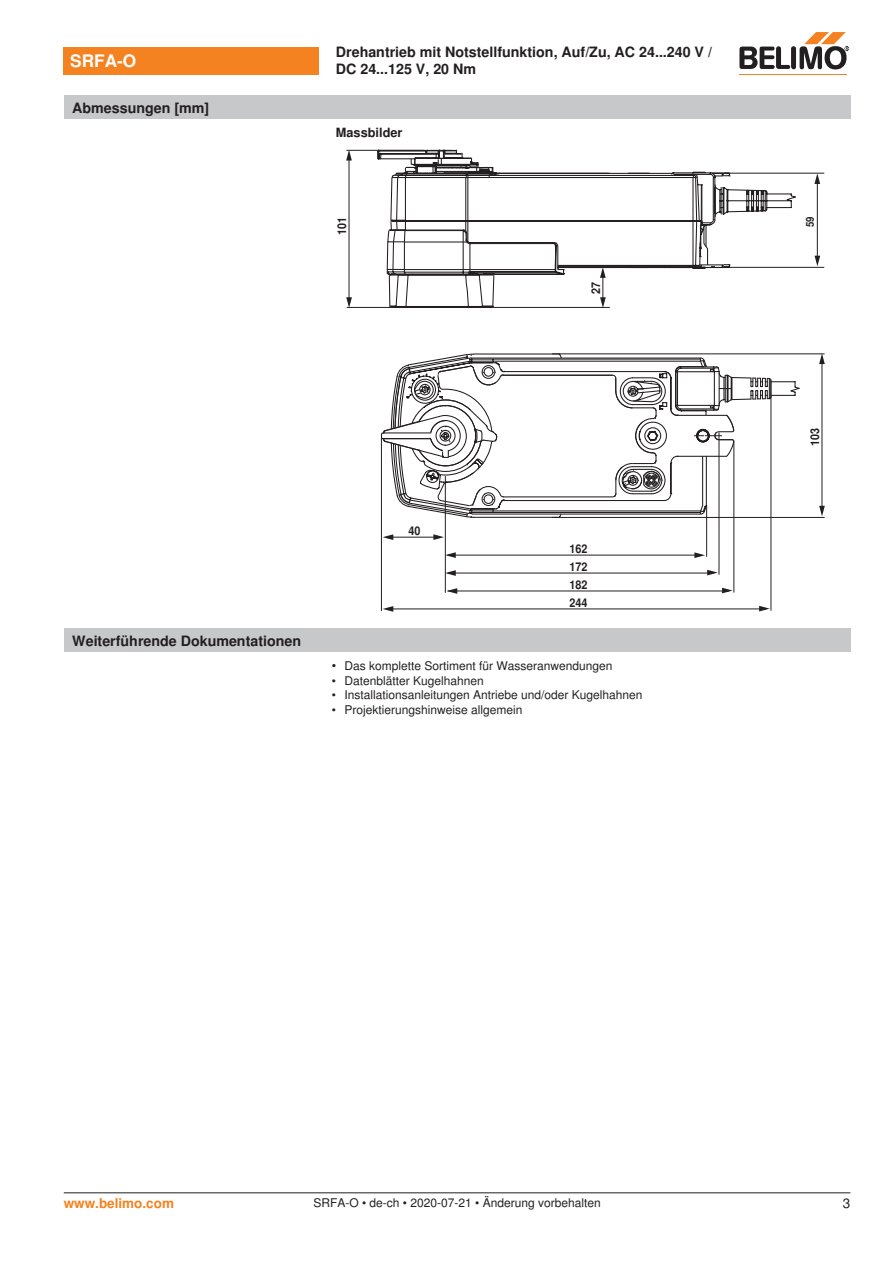
<style>
.page{position:relative;width:893px;height:1263px;background:#fff}
.page>*{position:absolute;margin:0;border:0;box-sizing:border-box;transform-origin:0 0}
.t1{font:700 17.25px "Nimbus Sans BEL";color:#fff}
.t2{font:700 14.25px/17.1px "Nimbus Sans BEL";color:#231f20}
.t3{font:700 13.5px "Nimbus Sans BEL";color:#f58220}
.Rechtsbündig_Footer{font:13.5px "Nimbus Sans BEL";color:#231f20}
.t4{font:700 12.75px "Nimbus Sans BEL";color:#231f20}
.Bulletpoints{font:12px "Nimbus Sans BEL";color:#231f20}
.Footer_EU_center{font:12px "Nimbus Sans BEL";color:#231f20}
.t5{font:700 12px/18px "Nimbus Sans BEL";color:#231f20;text-align:justify;scale:.9 1}
.t6{font:700 10.8px "Nimbus Sans BEL";color:#231f20;scale:.9 1}
.s1{font-size:12.75px}
</style>
<div class="page">
<hr style="left:448px;top:555px;width:252px;height:1px;background:#231f20">
<hr style="left:719px;top:432px;width:1px;height:143px;background:#231f20">
<svg style="left:707px;top:570px;width:11px;height:5px"></svg>
<svg style="left:694px;top:552px;width:11px;height:6px"></svg>
<svg style="left:446px;top:552px;width:10px;height:6px"></svg>
<hr style="left:448px;top:573px;width:266px;height:1px;background:#231f20">
<svg style="left:446px;top:570px;width:10px;height:6px"></svg>
<hr style="left:734px;top:441px;width:1px;height:152px;background:#231f20">
<svg style="left:722px;top:588px;width:11px;height:5px"></svg>
<hr style="left:448px;top:591px;width:281px;height:1px;background:#231f20">
<svg style="left:447px;top:588px;width:10px;height:6px"></svg>
<hr style="left:771px;top:397px;width:1px;height:214px;background:#231f20">
<svg style="left:759px;top:606px;width:11px;height:5px"></svg>
<hr style="left:387px;top:609px;width:379px;height:1px;background:#231f20">
<hr style="left:445px;top:476px;width:1px;height:117px;background:#231f20">
<hr style="left:387px;top:537px;width:52px;height:1px;background:#231f20">
<svg style="left:433px;top:534px;width:11px;height:6px"></svg>
<svg style="left:383px;top:534px;width:10px;height:6px"></svg>
<hr style="left:381px;top:435px;width:1px;height:176px;background:#231f20">
<svg style="left:383px;top:606px;width:10px;height:6px"></svg>
<hr style="left:552px;top:354px;width:273px;height:1px;background:#231f20">
<hr style="left:552px;top:517px;width:273px;height:1px;background:#231f20">
<hr style="left:822px;top:361px;width:1px;height:151px;background:#231f20">
<svg style="left:819px;top:506px;width:6px;height:10px"></svg>
<svg style="left:819px;top:353px;width:6px;height:11px"></svg>
<hr style="left:706px;top:505px;width:1px;height:52px;background:#231f20">
<svg style="left:380px;top:353px;width:420px;height:165px"></svg>
<svg style="left:377px;top:172px;width:353px;height:135px"></svg>
<hr style="left:347px;top:307px;width:263px;height:1px;background:#231f20">
<hr style="left:349px;top:154px;width:1px;height:148px;background:#231f20">
<svg style="left:346px;top:297px;width:6px;height:11px"></svg>
<hr style="left:346px;top:150px;width:78px;height:1px;background:#231f20">
<svg style="left:346px;top:150px;width:6px;height:11px"></svg>
<hr style="left:603px;top:272px;width:1px;height:30px;background:#231f20">
<svg style="left:600px;top:297px;width:6px;height:11px"></svg>
<svg style="left:377px;top:150px;width:329px;height:128px"></svg>
<svg style="left:714px;top:184px;width:82px;height:34px"></svg>
<hr style="left:725px;top:267px;width:99px;height:1px;background:#231f20">
<hr style="left:725px;top:173px;width:99px;height:1px;background:#231f20">
<hr style="left:817px;top:179px;width:1px;height:83px;background:#231f20">
<svg style="left:814px;top:256px;width:6px;height:10px"></svg>
<svg style="left:814px;top:173px;width:6px;height:11px"></svg>
<div style="left:64px;top:629px;width:786px;height:23px;background:#c7c8ca"></div>
<div style="left:64px;top:47px;width:255px;height:27px;background:#f58220"></div>
<hr style="left:739px;top:74px;width:107px;height:1px;background:#f58220">
<svg style="left:739px;top:32px;width:110px;height:38px"></svg>
<div style="left:64px;top:96px;width:786px;height:23px;background:#c7c8ca"></div>
<hr style="left:64px;top:1192px;width:786px;height:1px;background:#231f20">
<p class="t1" style="left:70px;top:51px;width:68px">SRFA-O</p>
<p class="t2" style="left:336px;top:44px;width:378px">Drehantrieb mit Notstellfunktion, Auf/Zu, AC 24...240 V /<br>DC 24...125 V, 20 Nm</p>
<p class="t2" style="left:72px;top:100px;width:138px">Abmessungen [mm]</p>
<p class="t4" style="left:336px;top:125px;width:68px">Massbilder</p>
<p class="t5" style="left:334px;top:235px;width:22px;rotate:-90deg">101</p>
<p class="t5" style="left:588px;top:294px;width:15px;rotate:-90deg">27</p>
<p class="t2" style="left:72px;top:633px;width:230px">Weiterführende Dokumentationen</p>
<p class="t5" style="left:408px;top:523px;width:15px">40</p>
<p class="t5" style="left:569px;top:541px;width:22px">162<br>172<br>182<br>244</p>
<p class="Bulletpoints" style="left:332px;top:659px;width:282px"><span class="s1">•</span> Das komplette Sortiment für Wasseranwendungen</p>
<p class="Bulletpoints" style="left:332px;top:673px;width:154px">• Datenblätter Kugelhahnen</p>
<p class="Bulletpoints" style="left:332px;top:688px;width:312px">• Installationsanleitungen Antriebe und/oder Kugelhahnen</p>
<p class="Bulletpoints" style="left:332px;top:702px;width:192px">• Projektierungshinweise allgemein</p>
<p class="t6" style="left:803px;top:227px;width:13px;rotate:-90deg">59</p>
<p class="t5" style="left:807px;top:446px;width:22px;rotate:-90deg">103</p>
<p class="t3" style="left:64px;top:1195px;width:112px">www.belimo.com</p>
<p class="Footer_EU_center" style="left:313px;top:1196px;width:289px">SRFA-O • de-ch • 2020-07-21 • Änderung vorbehalten</p>
<p class="Rechtsbündig_Footer" style="left:843px;top:1195px;width:9px">3</p>
</div>
